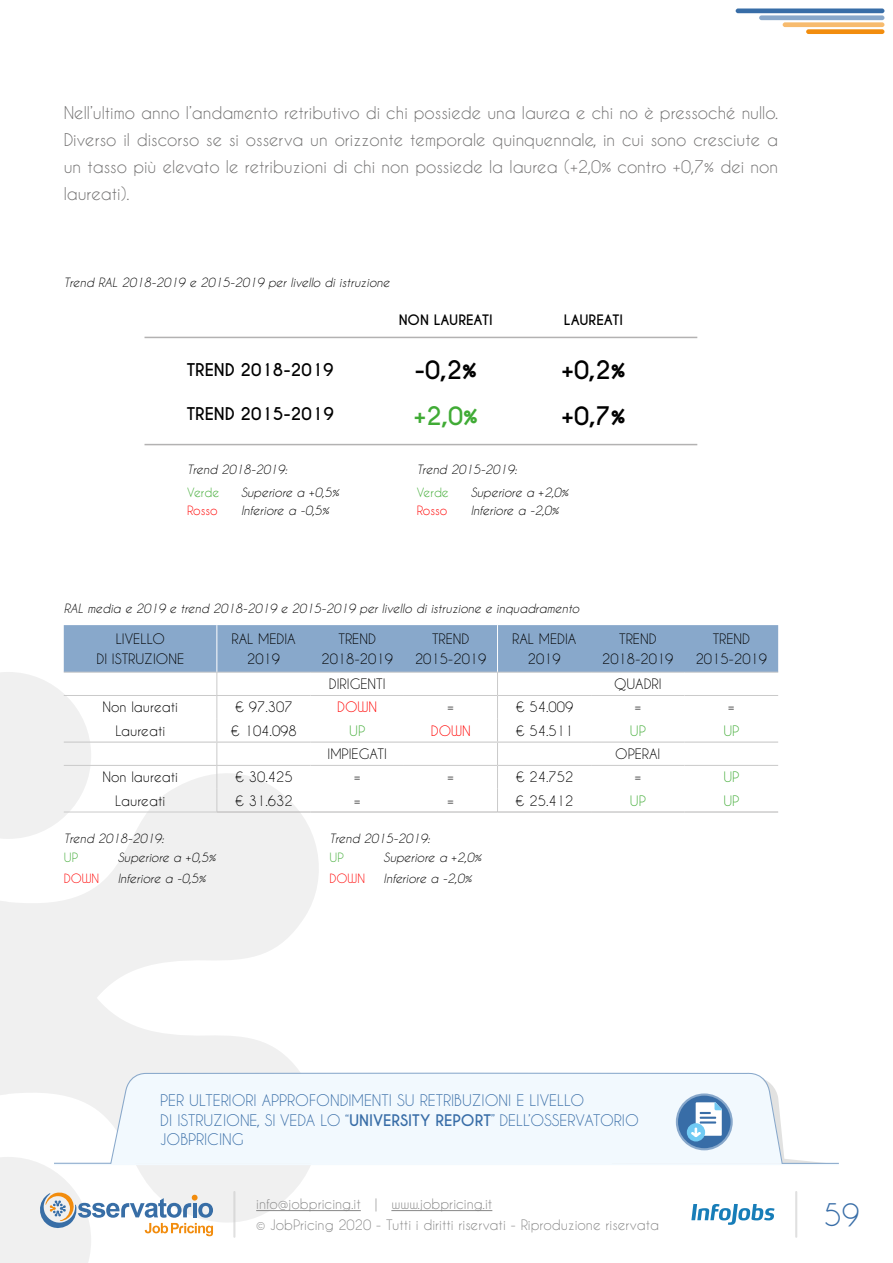
<style>
.page{position:relative;width:893px;height:1263px;background:#fff}
.page>*{position:absolute;margin:0;border:0;box-sizing:border-box;transform-origin:0 0}
.t1{font:29.25px "Caviar Dreams";color:#386da7}
.t2{font:700 24px/45.8px "Caviar Dreams";color:#000}
.t3{font:700 24px "Caviar Dreams";color:#40ab35}
.t4{font:16.5px/27px "Caviar Dreams";color:#706f6f;text-align:justify}
.t5{font:700 16.5px "Caviar Dreams";color:#000}
.t6{font:15px/19.5px "Caviar Dreams";color:#386da7}
.t7{font:13.5px/19.5px "Caviar Dreams";color:#000;text-align:center}
.t8{font:13.5px/21px "Caviar Dreams";color:#878787}
.t9{font:700 13.5px "Caviar Dreams";color:#000}
.t10{font:13.5px "Caviar Dreams";color:#40ab35}
.t11{font:13.5px "Caviar Dreams";color:#ff0200}
.t12{font:italic 12px "Caviar Dreams";color:#000}
.t13{font:12px "Caviar Dreams";color:#ff0200}
.t14{font:12px "Caviar Dreams";color:#40ab35}
.s1{font-weight:700}
</style>
<div class="page">
<svg style="left:0;top:839px;width:329px;height:395px;fill:#f0f0f0"></svg>
<hr style="left:233px;top:1191px;width:2px;height:47px;background:#c2c2c2">
<hr style="left:795px;top:1191px;width:2px;height:47px;background:#c2c2c2">
<hr style="left:256px;top:1210px;width:105px;height:1px;background:#878787">
<hr style="left:391px;top:1210px;width:101px;height:1px;background:#878787">
<svg style="left:691px;top:1204px;width:83px;height:21px"></svg>
<svg style="left:0;top:1157px;width:213px;height:106px"></svg>
<svg style="left:0;top:625px;width:778px;height:214px"></svg>
<hr style="left:591px;top:672px;width:94px;height:1px;background:#cacaca">
<hr style="left:685px;top:672px;width:93px;height:1px;background:#cacaca">
<hr style="left:64px;top:695px;width:153px;height:1px;background:#cacaca">
<hr style="left:217px;top:695px;width:93px;height:1px;background:#cacaca">
<hr style="left:310px;top:695px;width:94px;height:1px;background:#cacaca">
<hr style="left:404px;top:695px;width:93px;height:1px;background:#cacaca">
<hr style="left:497px;top:695px;width:94px;height:1px;background:#cacaca">
<hr style="left:591px;top:695px;width:94px;height:1px;background:#cacaca">
<hr style="left:685px;top:695px;width:93px;height:1px;background:#cacaca">
<div style="left:806px;top:29px;width:78px;height:5px;background:#f28d0e;border-radius:2px"></div>
<div style="left:783px;top:22px;width:101px;height:5px;background:#f7bb6e;border-radius:2px"></div>
<div style="left:759px;top:15px;width:125px;height:5px;background:#88a7ca;border-radius:2px"></div>
<hr style="left:736px;top:9px;width:148px;height:4px;background:#386da7;border-radius:2px">
<hr style="left:145px;top:337px;width:552px;height:1px;background:#b3b2b2">
<hr style="left:145px;top:444px;width:552px;height:1px;background:#b3b2b2">
<hr style="left:54px;top:1164px;width:785px;height:1px;background:#f2f9fe">
<hr style="left:54px;top:1163px;width:57px;height:1px;background:#88a8cb">
<svg style="left:110px;top:1071px;width:673px;height:93px"></svg>
<hr style="left:782px;top:1163px;width:57px;height:1px;background:#88a8cb">
<p class="t4" style="left:64px;top:99px;width:716px">Nell’ultimo anno l’andamento retributivo di chi possiede una laurea e chi no è pressoché nullo.<br>Diverso il discorso se si osserva un orizzonte temporale quinquennale, in cui sono cresciute a un tasso più elevato le retribuzioni di chi non possiede la laurea (+2,0% contro +0,7% dei non laureati).</p>
<p class="t12" style="left:64px;top:275px;width:327px">Trend RAL 2018-2019 e 2015-2019 per livello di istruzione</p>
<p class="t9" style="left:399px;top:312px;width:96px">NON LAUREATI</p>
<h3 class="t5" style="left:187px;top:360px;width:148px">TREND 2018-2019</h3>
<h3 class="t5" style="left:187px;top:404px;width:149px">TREND 2015-2019</h3>
<h2 class="t2" style="left:415px;top:348px;width:64px">-0,2%</h2>
<h2 class="t3" style="left:413px;top:401px;width:66px">+2,0%</h2>
<p class="t9" style="left:564px;top:312px;width:61px">LAUREATI</p>
<h2 class="t2" style="left:561px;top:348px;width:66px">+0,2% +0,7%</h2>
<p class="t12" style="left:187px;top:462px;width:102px">Trend 2018-2019:</p>
<p class="t14" style="left:187px;top:486px;width:34px">Verde</p>
<p class="t12" style="left:241px;top:486px;width:99px">Superiore a +0,5%</p>
<p class="t13" style="left:187px;top:504px;width:32px">Rosso</p>
<p class="t12" style="left:241px;top:504px;width:89px">Inferiore a -0,5%</p>
<p class="t12" style="left:417px;top:462px;width:102px">Trend 2015-2019:</p>
<p class="t14" style="left:417px;top:486px;width:34px">Verde</p>
<p class="t12" style="left:471px;top:486px;width:99px">Superiore a +2,0%</p>
<p class="t13" style="left:417px;top:504px;width:32px">Rosso</p>
<p class="t12" style="left:471px;top:504px;width:89px">Inferiore a -2,0%</p>
<p class="t12" style="left:64px;top:602px;width:517px">RAL media e 2019 e trend 2018-2019 e 2015-2019 per livello di istruzione e inquadramento</p>
<p class="t7" style="left:97px;top:629px;width:89px">LIVELLO<br>DI ISTRUZIONE</p>
<p class="t7" style="left:232px;top:629px;width:66px">RAL MEDIA<br>2019</p>
<p class="t7" style="left:321px;top:629px;width:73px">TREND<br>2018-2019</p>
<p class="t7" style="left:415px;top:629px;width:73px">TREND<br>2015-2019</p>
<p class="t7" style="left:512px;top:629px;width:66px">RAL MEDIA<br>2019</p>
<p class="t7" style="left:602px;top:629px;width:73px">TREND<br>2018-2019</p>
<p class="t7" style="left:696px;top:629px;width:73px">TREND<br>2015-2019</p>
<p class="t7" style="left:329px;top:674px;width:58px">DIRIGENTI</p>
<p class="t7" style="left:614px;top:674px;width:49px">QUADRI</p>
<p class="t7" style="left:103px;top:697px;width:77px">Non laureati</p>
<p class="t7" style="left:235px;top:697px;width:59px">€ 97.307</p>
<p class="t11" style="left:337px;top:699px;width:41px">DOWN</p>
<p class="t7" style="left:447px;top:697px;width:8px">=</p>
<p class="t7" style="left:515px;top:697px;width:59px">€ 54.009</p>
<p class="t7" style="left:634px;top:697px;width:8px">=</p>
<p class="t7" style="left:728px;top:697px;width:8px">=</p>
<p class="t7" style="left:115px;top:720px;width:51px">Laureati</p>
<p class="t7" style="left:231px;top:720px;width:68px">€ 104.098</p>
<p class="t10" style="left:349px;top:722px;width:18px">UP</p>
<p class="t11" style="left:431px;top:722px;width:41px">DOWN</p>
<p class="t7" style="left:515px;top:720px;width:59px">€ 54.511</p>
<p class="t10" style="left:630px;top:722px;width:18px">UP</p>
<p class="t10" style="left:723px;top:722px;width:18px">UP</p>
<p class="t7" style="left:328px;top:744px;width:61px">IMPIEGATI</p>
<p class="t7" style="left:615px;top:744px;width:47px">OPERAI</p>
<p class="t7" style="left:103px;top:767px;width:77px">Non laureati</p>
<p class="t7" style="left:235px;top:767px;width:59px">€ 30.425</p>
<p class="t7" style="left:354px;top:767px;width:8px">=</p>
<p class="t7" style="left:447px;top:767px;width:8px">=</p>
<p class="t7" style="left:515px;top:767px;width:59px">€ 24.752</p>
<p class="t7" style="left:634px;top:767px;width:8px">=</p>
<p class="t10" style="left:723px;top:769px;width:18px">UP</p>
<p class="t7" style="left:115px;top:790px;width:51px">Laureati</p>
<p class="t7" style="left:235px;top:790px;width:59px">€ 31.632</p>
<p class="t7" style="left:354px;top:790px;width:8px">=</p>
<p class="t7" style="left:447px;top:790px;width:8px">=</p>
<p class="t7" style="left:515px;top:790px;width:59px">€ 25.412</p>
<p class="t10" style="left:630px;top:792px;width:18px">UP</p>
<p class="t10" style="left:723px;top:792px;width:18px">UP</p>
<p class="t12" style="left:64px;top:831px;width:102px">Trend 2018-2019:</p>
<p class="t14" style="left:64px;top:850px;width:16px">UP</p>
<p class="t12" style="left:118px;top:851px;width:99px">Superiore a +0,5%</p>
<p class="t13" style="left:64px;top:871px;width:37px">DOWN</p>
<p class="t12" style="left:118px;top:872px;width:89px">Inferiore a -0,5%</p>
<p class="t12" style="left:330px;top:831px;width:102px">Trend 2015-2019:</p>
<p class="t14" style="left:330px;top:850px;width:16px">UP</p>
<p class="t12" style="left:384px;top:851px;width:99px">Superiore a +2,0%</p>
<p class="t13" style="left:330px;top:871px;width:37px">DOWN</p>
<p class="t12" style="left:384px;top:872px;width:89px">Inferiore a -2,0%</p>
<p class="t6" style="left:160px;top:1090px;width:480px">PER ULTERIORI APPROFONDIMENTI SU RETRIBUZIONI E LIVELLO<br>DI ISTRUZIONE, SI VEDA LO “<span class="s1">UNIVERSITY REPORT</span>” DELL’OSSERVATORIO<br>JOBPRICING</p>
<p class="t8" style="left:256px;top:1193px;width:404px">info@jobpricing.it | www.jobpricing.it<br>© JobPricing 2020 - Tutti i diritti riservati - Riproduzione riservata</p>
<h1 class="t1" style="left:824px;top:1197px;width:37px">59</h1>
</div>
